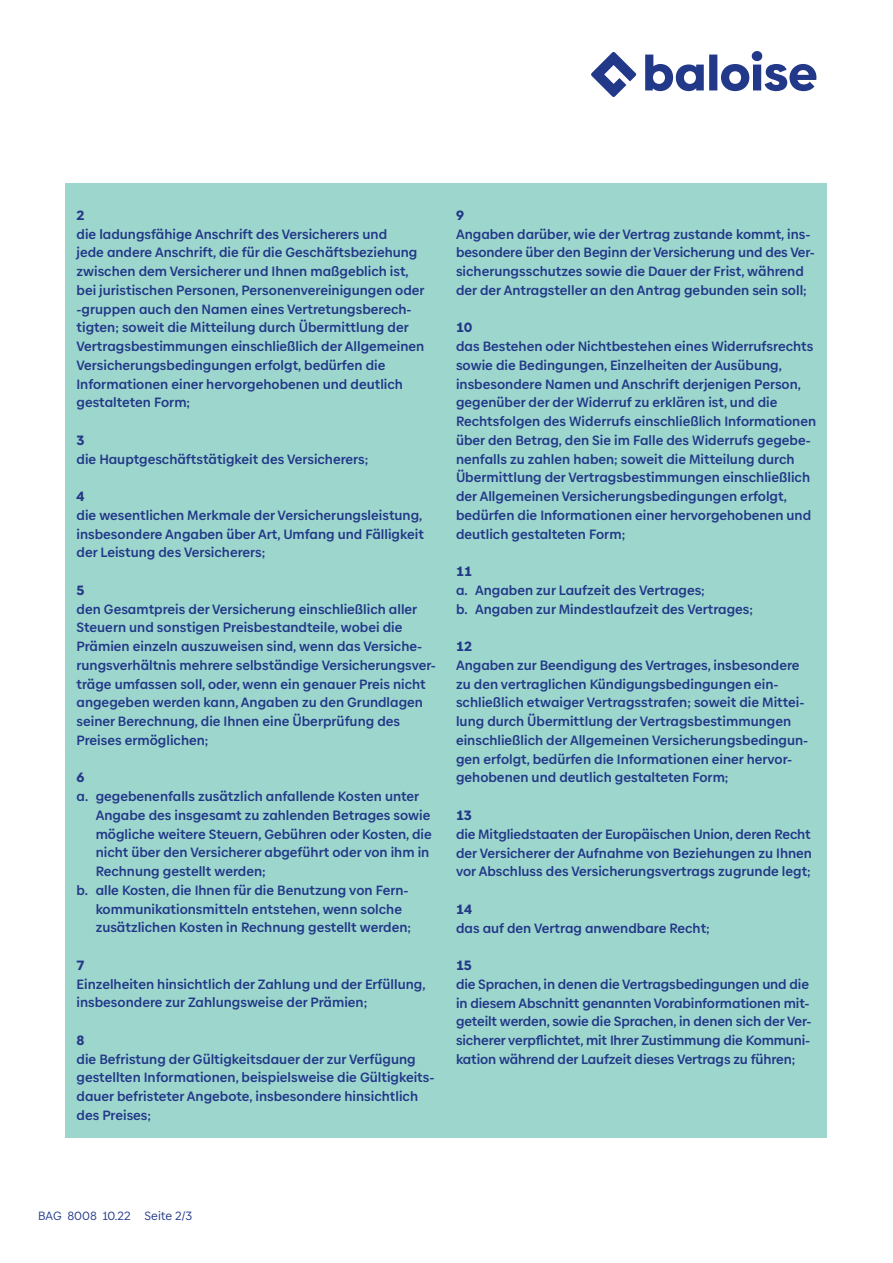
<style>
.page{position:relative;width:893px;height:1263px;background:#fff}
.page>*{position:absolute;margin:0;border:0;box-sizing:border-box;transform-origin:0 0}
.t1{font:700 13.5px/18.8px "Baloise Create Text";color:#223888}
.t2{font:900 13.5px "Baloise Create Text";color:#223888}
.t3{font:12px "Baloise Create Text";color:#223888}
</style>
<div class="page">
<div style="left:66px;top:184px;width:761px;height:954px;background:#9dd6cd"></div>
<svg style="left:591px;top:51px;width:225px;height:46px"></svg>
<p class="t2" style="left:77px;top:206px;width:10px">2</p>
<p class="t1" style="left:77px;top:224px;width:350px">die ladungsfähige Anschrift des Versicherers und<br>jede andere Anschrift, die für die Geschäftsbeziehung zwischen dem Versicherer und Ihnen maßgeblich ist, bei juristischen Personen, Personenvereinigungen oder -gruppen auch den Namen eines Vertretungsberech&shy;tigten; soweit die Mitteilung durch Übermittlung der Vertragsbestimmungen einschließlich der Allgemeinen Versicherungsbedingungen erfolgt, bedürfen die Informationen einer hervorgehobenen und deutlich gestalteten Form;</p>
<p class="t2" style="left:77px;top:431px;width:10px">3</p>
<p class="t1" style="left:77px;top:449px;width:293px">die Hauptgeschäftstätigkeit des Versicherers;</p>
<p class="t2" style="left:77px;top:487px;width:10px">4</p>
<p class="t1" style="left:77px;top:505px;width:349px;text-align:justify">die wesentlichen Merkmale der Versicherungsleistung, insbesondere Angaben über Art, Umfang und Fälligkeit der Leistung des Versicherers;</p>
<p class="t2" style="left:77px;top:581px;width:10px">5</p>
<p class="t1" style="left:77px;top:599px;width:361px">den Gesamtpreis der Versicherung einschließlich aller Steuern und sonstigen Preisbestandteile, wobei die Prämien einzeln auszuweisen sind, wenn das Versiche&shy;rungsverhältnis mehrere selbständige Versicherungsver&shy;träge umfassen soll, oder, wenn ein genauer Preis nicht angegeben werden kann, Angaben zu den Grundlagen seiner Berechnung, die Ihnen eine Überprüfung des Preises ermöglichen;</p>
<p class="t2" style="left:77px;top:768px;width:10px">6</p>
<p class="t1" style="left:77px;top:787px;width:344px">a. gegebenenfalls zusätzlich anfallende Kosten unter</p>
<p class="t1" style="left:96px;top:805px;width:336px">Angabe des insgesamt zu zahlenden Betrages sowie</p>
<p class="t1" style="left:96px;top:824px;width:338px">mögliche weitere Steuern, Gebühren oder Kosten, die</p>
<p class="t1" style="left:96px;top:843px;width:335px">nicht über den Versicherer abgeführt oder von ihm in</p>
<p class="t1" style="left:96px;top:862px;width:172px">Rechnung gestellt werden;</p>
<p class="t1" style="left:77px;top:881px;width:332px">b. alle Kosten, die Ihnen für die Benutzung von Fern-</p>
<p class="t1" style="left:96px;top:899px;width:308px">kommunikationsmitteln entstehen, wenn solche</p>
<p class="t1" style="left:96px;top:918px;width:317px">zusätzlichen Kosten in Rechnung gestellt werden;</p>
<p class="t2" style="left:77px;top:956px;width:10px">7</p>
<p class="t1" style="left:77px;top:974px;width:351px">Einzelheiten hinsichtlich der Zahlung und der Erfüllung, insbesondere zur Zahlungsweise der Prämien;</p>
<p class="t2" style="left:77px;top:1031px;width:10px">8</p>
<p class="t1" style="left:77px;top:1049px;width:359px">die Befristung der Gültigkeitsdauer der zur Verfügung gestellten Informationen, beispielsweise die Gültigkeits&shy;dauer befristeter Angebote, insbesondere hinsichtlich des Preises;</p>
<p class="t2" style="left:456px;top:206px;width:10px">9</p>
<p class="t1" style="left:456px;top:224px;width:360px">Angaben darüber, wie der Vertrag zustande kommt, ins&shy;besondere über den Beginn der Versicherung und des Ver&shy;sicherungsschutzes sowie die Dauer der Frist, während der der Antragsteller an den Antrag gebunden sein soll;</p>
<p class="t2" style="left:456px;top:318px;width:18px">10</p>
<p class="t1" style="left:456px;top:337px;width:362px">das Bestehen oder Nichtbestehen eines Widerrufsrechts sowie die Bedingungen, Einzelheiten der Ausübung, insbesondere Namen und Anschrift derjenigen Person, gegenüber der der Widerruf zu erklären ist, und die Rechtsfolgen des Widerrufs einschließlich Informationen über den Betrag, den Sie im Falle des Widerrufs gegebe&shy;nenfalls zu zahlen haben; soweit die Mitteilung durch Übermittlung der Vertragsbestimmungen einschließlich der Allgemeinen Versicherungsbedingungen erfolgt, bedürfen die Informationen einer hervorgehobenen und deutlich gestalteten Form;</p>
<p class="t2" style="left:456px;top:562px;width:18px">11</p>
<p class="t1" style="left:456px;top:581px;width:298px">a. Angaben zur Laufzeit des Vertrages;<br>b. Angaben zur Mindestlaufzeit des Vertrages;</p>
<p class="t2" style="left:456px;top:637px;width:18px">12</p>
<p class="t1" style="left:456px;top:656px;width:354px">Angaben zur Beendigung des Vertrages, insbesondere zu den vertraglichen Kündigungsbedingungen ein&shy;schließlich etwaiger Vertragsstrafen; soweit die Mittei&shy;lung durch Übermittlung der Vertragsbestimmungen einschließlich der Allgemeinen Versicherungsbedingun&shy;gen erfolgt, bedürfen die Informationen einer hervor&shy;gehobenen und deutlich gestalteten Form;</p>
<p class="t2" style="left:456px;top:806px;width:17px">13</p>
<p class="t1" style="left:456px;top:824px;width:357px;text-align:justify">die Mitgliedstaaten der Europäischen Union, deren Recht der Versicherer der Aufnahme von Beziehungen zu Ihnen vor Abschluss des Versicherungsvertrags zugrunde legt;</p>
<p class="t2" style="left:456px;top:899px;width:18px">14</p>
<p class="t1" style="left:456px;top:918px;width:255px">das auf den Vertrag anwendbare Recht;</p>
<p class="t2" style="left:456px;top:956px;width:17px">15</p>
<p class="t1" style="left:456px;top:974px;width:357px">die Sprachen, in denen die Vertragsbedingungen und die in diesem Abschnitt genannten Vorabinformationen mit&shy;geteilt werden, sowie die Sprachen, in denen sich der Ver&shy;sicherer verpflichtet, mit Ihrer Zustimmung die Kommuni&shy;kation während der Laufzeit dieses Vertrags zu führen;</p>
<p class="t3" style="left:38px;top:1209px;width:155px">BAG 8008 10.22 Seite 2/3</p>
</div>
